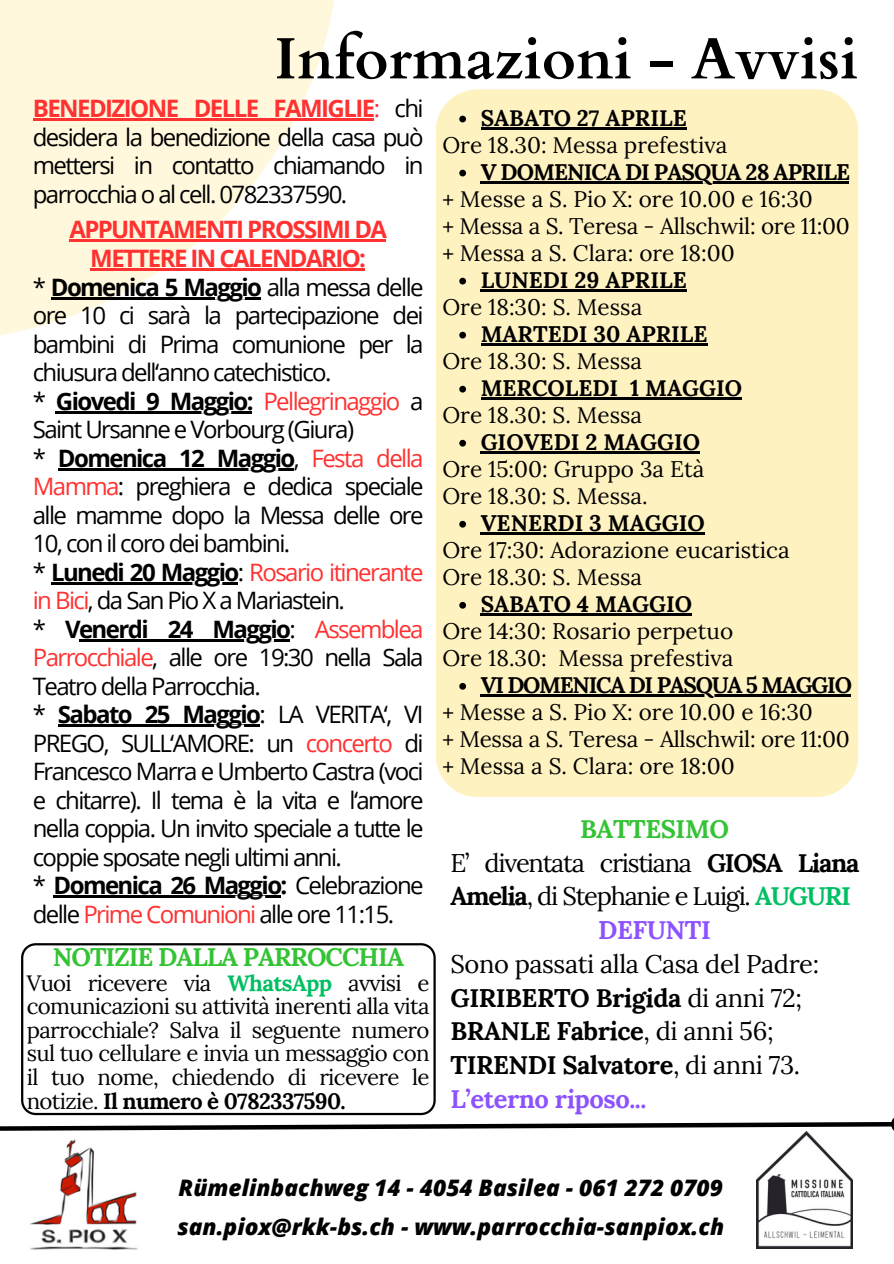
<style>
.page{position:relative;width:894px;height:1264px;background:#fff}
.page>*{position:absolute;margin:0;border:0;box-sizing:border-box;transform-origin:0 0}
.t1{font:700 58.35px "Cardo";color:#000}
.t2{font:25.5px/33.8px "Lora";letter-spacing:-.015em;color:#000}
.t3{font:25.5px/33.8px "Lora";letter-spacing:-.05em;color:#000;text-align:center}
.t4{font:700 25.5px "Lora";letter-spacing:-.04em;color:#34c334}
.t5{font:24px/28.5px "Open Sans";letter-spacing:-.065em;color:#000}
.t6{font:700 24px/28.5px "Open Sans";letter-spacing:-.065em;color:#ff3131;text-align:center}
.t7{font:italic 800 22.8px/39.3px "Open Sans";color:#000}
.t8{font:22.5px/27px "Lora";color:#000}
.t9{font:700 22.5px "Lora";color:#000}
.t10{font:700 22.5px "Lora";letter-spacing:-.04em;color:#000}
.t11{font:700 22.5px "Lora";letter-spacing:-.055em;color:#000}
.t12{font:22.2px/23.7px "Lora";letter-spacing:-.03em;color:#000;text-align:justify}
.s1{font-weight:700;color:#ff3131}
.s2{color:#ff3131}
.s3{font-weight:400;color:#000}
.s4{color:#000}
.s5{font-weight:700}
.s6{font-weight:700;color:#00bf63}
.s7{font-weight:700;color:#34c334}
.s8{font-weight:700;color:#8c52ff}
</style>
<div class="page">
<svg style="left:0;top:0;width:340px;height:335px;fill:#fff8dd"></svg>
<img style="left:30px;top:1139px;width:108px;height:110px">
<img style="left:756px;top:1133px;width:96px;height:115px">
<svg style="left:0;top:1115px;width:894px;height:18px"></svg>
<div style="left:436px;top:89px;width:422px;height:708px;background:#fff2c1"></div>
<svg style="left:21px;top:943px;width:414px;height:172px"></svg>
<hr style="left:33px;top:119px;width:340px;height:2px;background:#ff3131">
<hr style="left:69px;top:240px;width:316px;height:2px;background:#ff3131">
<hr style="left:90px;top:268px;width:274px;height:2px;background:#ff3131">
<hr style="left:51px;top:297px;width:209px;height:2px;background:#000">
<hr style="left:56px;top:411px;width:196px;height:2px;background:#000">
<hr style="left:58px;top:468px;width:236px;height:2px;background:#000">
<hr style="left:51px;top:582px;width:187px;height:2px;background:#000">
<hr style="left:79px;top:639px;width:210px;height:2px;background:#000">
<hr style="left:58px;top:724px;width:201px;height:2px;background:#000">
<hr style="left:54px;top:895px;width:226px;height:2px;background:#000">
<svg style="left:459px;top:116px;width:7px;height:6px"></svg>
<hr style="left:480px;top:127px;width:119px;height:2px;background:#000">
<hr style="left:599px;top:127px;width:87px;height:2px;background:#000">
<svg style="left:459px;top:170px;width:7px;height:6px"></svg>
<hr style="left:480px;top:181px;width:369px;height:2px;background:#000">
<svg style="left:459px;top:278px;width:7px;height:6px"></svg>
<hr style="left:480px;top:289px;width:206px;height:2px;background:#000">
<svg style="left:459px;top:332px;width:7px;height:6px"></svg>
<hr style="left:480px;top:343px;width:227px;height:2px;background:#000">
<svg style="left:459px;top:386px;width:7px;height:6px"></svg>
<hr style="left:480px;top:397px;width:138px;height:2px;background:#000">
<svg style="left:618px;top:397px;width:12px;height:2px"></svg>
<hr style="left:630px;top:397px;width:112px;height:2px;background:#000">
<svg style="left:459px;top:440px;width:7px;height:6px"></svg>
<hr style="left:480px;top:451px;width:220px;height:2px;background:#000">
<svg style="left:459px;top:521px;width:7px;height:6px"></svg>
<hr style="left:480px;top:532px;width:224px;height:2px;background:#000">
<svg style="left:459px;top:602px;width:7px;height:6px"></svg>
<hr style="left:480px;top:613px;width:212px;height:2px;background:#000">
<svg style="left:459px;top:683px;width:7px;height:6px"></svg>
<hr style="left:480px;top:694px;width:370px;height:2px;background:#000">
<p class="t1" style="left:274px;top:21px;width:585px">Informazioni - Avvisi</p>
<p class="t5" style="left:33px;top:94px;width:392px;text-align:justify"><span class="s1">BENEDIZIONE DELLE FAMIGLIE</span><span class="s2">:</span> chi desidera la benedizione della casa può mettersi in contatto chiamando in parrocchia o al cell. 0782337590.</p>
<p class="t6" style="left:33px;top:215px;width:392px">APPUNTAMENTI PROSSIMI DA<br>METTERE IN CALENDARIO:<br><span class="s3">*</span> <span class="s4">Domenica 5 Maggio</span> <span class="s3">alla messa delle</span></p>
<p class="t5" style="left:33px;top:300px;width:392px">ore 10 ci sarà la partecipazione dei bambini di Prima comunione per la chiusura dell‘anno catechistico.<br>* <span class="s5">Giovedi 9 Maggio:</span> <span class="s2">Pellegrinaggio</span> a</p>
<p class="t5" style="left:33px;top:414px;width:323px">Saint Ursanne e Vorbourg (Giura) *</p>
<p class="t5" style="left:33px;top:443px;width:392px;text-indent:25px"><span class="s5">Domenica 12 Maggio</span>, <span class="s2">Festa della Mamma</span>: preghiera e dedica speciale alle mamme dopo la Messa delle ore 10, con il coro dei bambini.<br>* <span class="s5">Lunedi 20 Maggio</span>: <span class="s2">Rosario itinerante</span></p>
<p class="t5" style="left:33px;top:585px;width:392px"><span class="s2">in Bici</span>, da San Pio X a Mariastein.<br>* <span class="s5">Venerdi 24 Maggio</span>: <span class="s2">Assemblea</span></p>
<p class="t5" style="left:33px;top:642px;width:392px"><span class="s2">Parrocchiale</span>, alle ore 19:30 nella Sala<br>Teatro della Parrocchia.<br>*</p>
<p class="t5" style="left:33px;top:699px;width:392px;text-indent:25px"><span class="s5">Sabato 25 Maggio</span>: LA VERITA‘, VI PREGO, SULL‘AMORE: un <span class="s2">concerto</span> di Francesco Marra e Umberto Castra (voci e chitarre). Il tema è la vita e l‘amore nella coppia. Un invito speciale a tutte le coppie sposate negli ultimi anni.<br>* <span class="s5">Domenica 26 Maggio:</span> Celebrazione</p>
<p class="t5" style="left:33px;top:899px;width:363px">delle <span class="s2">Prime Comunioni</span> alle ore 11:15.</p>
<p class="t4" style="left:53px;top:940px;width:352px">NOTIZIE DALLA PARROCCHIA</p>
<p class="t12" style="left:27px;top:970px;width:404px">Vuoi ricevere via <span class="s6">WhatsApp</span> avvisi e comunicazioni su attività inerenti alla vita parrocchiale? Salva il seguente numero sul tuo cellulare e invia un messaggio con il tuo nome, chiedendo di ricevere le notizie. <span class="s5">Il numero è 0782337590.</span></p>
<p class="t9" style="left:480px;top:103px;width:207px">SABATO 27 APRILE</p>
<p class="t8" style="left:442px;top:131px;width:286px">Ore 18.30: Messa prefestiva</p>
<p class="t10" style="left:480px;top:157px;width:371px">V DOMENICA DI PASQUA 28 APRILE</p>
<p class="t8" style="left:442px;top:185px;width:372px">+ Messe a S. Pio X: ore 10.00 e 16:30</p>
<p class="t8" style="left:442px;top:212px;width:409px">+ Messa a S. Teresa - Allschwil: ore 11:00</p>
<p class="t8" style="left:442px;top:239px;width:294px">+ Messa a S. Clara: ore 18:00</p>
<p class="t9" style="left:480px;top:265px;width:207px">LUNEDI 29 APRILE</p>
<p class="t8" style="left:442px;top:293px;width:201px">Ore 18:30: S. Messa</p>
<p class="t9" style="left:480px;top:319px;width:228px">MARTEDI 30 APRILE</p>
<p class="t8" style="left:442px;top:347px;width:201px">Ore 18.30: S. Messa</p>
<p class="t9" style="left:480px;top:373px;width:263px">MERCOLEDI 1 MAGGIO</p>
<p class="t8" style="left:442px;top:401px;width:201px">Ore 18.30: S. Messa</p>
<h2 class="t9" style="left:480px;top:427px;width:221px">GIOVEDI 2 MAGGIO</h2>
<h2 class="t8" style="left:442px;top:455px;width:263px">Ore 15:00: Gruppo 3a Età</h2>
<h2 class="t8" style="left:442px;top:482px;width:207px">Ore 18.30: S. Messa.</h2>
<p class="t9" style="left:480px;top:508px;width:225px">VENERDI 3 MAGGIO</p>
<p class="t8" style="left:442px;top:536px;width:349px">Ore 17:30: Adorazione eucaristica</p>
<p class="t8" style="left:442px;top:563px;width:201px">Ore 18.30: S. Messa</p>
<p class="t9" style="left:480px;top:589px;width:213px">SABATO 4 MAGGIO</p>
<p class="t8" style="left:442px;top:617px;width:292px">Ore 14:30: Rosario perpetuo</p>
<h3 class="t8" style="left:442px;top:644px;width:292px">Ore 18.30: Messa prefestiva</h3>
<h2 class="t11" style="left:480px;top:670px;width:373px">VI DOMENICA DI PASQUA 5 MAGGIO</h2>
<p class="t8" style="left:442px;top:698px;width:409px">+ Messe a S. Pio X: ore 10.00 e 16:30<br>+ Messa a S. Teresa - Allschwil: ore 11:00 + Messa a S. Clara: ore 18:00</p>
<p class="t3" style="left:450px;top:811px;width:410px"><span class="s7">BATTESIMO<br></span>E’ diventata cristiana <span class="s5">GIOSA Liana<br>Amelia</span>, di Stephanie e Luigi. <span class="s6">AUGURI<br></span><span class="s8">DEFUNTI</span></p>
<p class="t2" style="left:450px;top:946px;width:370px">Sono passati alla Casa del Padre:<br><span class="s5">GIRIBERTO Brigida</span> di anni 72;<br><span class="s5">BRANLE Fabrice</span>, di anni 56;<br><span class="s5">TIRENDI Salvatore</span>, di anni 73.<br><span class="s8">L’eterno riposo...</span></p>
<p class="t7" style="left:177px;top:1167px;width:548px">Rümelinbachweg 14 - 4054 Basilea - 061 272 0709 san.piox@rkk-bs.ch - www.parrocchia-sanpiox.ch</p>
</div>
